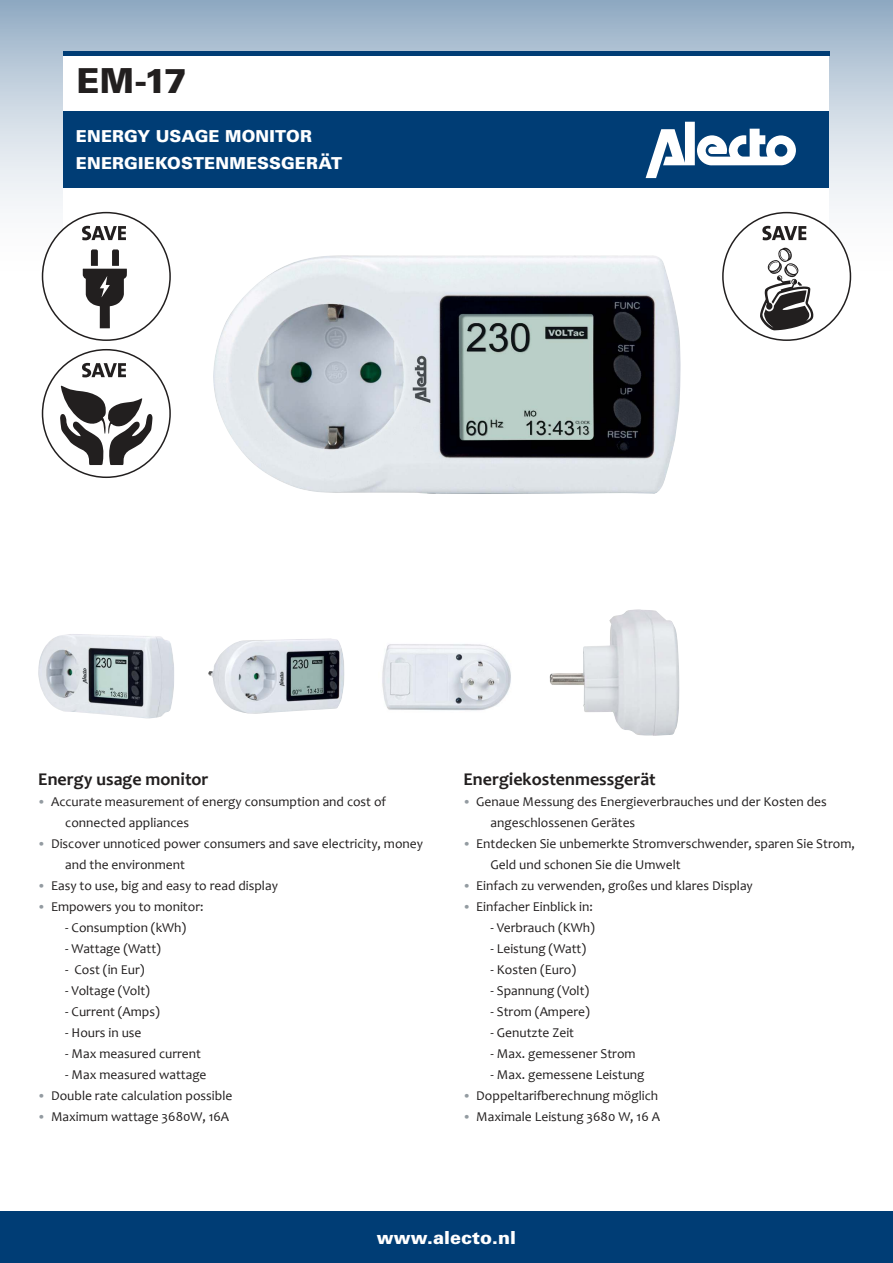
<style>
.page{position:relative;width:893px;height:1263px;background:#fff}
.page>*{position:absolute;margin:0;border:0;box-sizing:border-box;transform-origin:0 0}
.t1{font:900 34.5px "Univers LT Std";color:#221f1f}
.t2{font:700 18px "Candara";color:#221f1f}
.t3{font:900 18px "Univers LT Std";color:#fff}
.t4{font:900 16.5px/27px "Univers LT Std";letter-spacing:.01em;color:#fff}
.t5{font:13.5px/21px "Candara";color:#221f1f}
.s1{font-family:"Calibri";font-weight:300;color:#939ba1}
</style>
<div class="page">
<svg style="left:0;top:0;width:893px;height:306px"></svg>
<div style="left:0;top:1212px;width:893px;height:51px;background:#003d75"></div>
<div style="left:64px;top:51px;width:765px;height:557px;background:#fff"></div>
<div style="left:63px;top:112px;width:766px;height:76px;background:#003d75"></div>
<img style="left:549px;top:609px;width:130px;height:127px">
<img style="left:382px;top:644px;width:129px;height:67px">
<img style="left:208px;top:638px;width:136px;height:76px">
<img style="left:213px;top:255px;width:468px;height:239px">
<div style="left:43px;top:213px;width:127px;height:127px;background:#fff;border-radius:64px"></div>
<svg style="left:82px;top:226px;width:44px;height:14px"></svg>
<svg style="left:83px;top:249px;width:44px;height:79px"></svg>
<hr style="left:63px;top:51px;width:766px;height:4px;background:#003d75">
<img style="left:38px;top:634px;width:136px;height:84px">
<svg style="left:646px;top:122px;width:150px;height:56px"></svg>
<svg style="left:82px;top:363px;width:44px;height:14px"></svg>
<svg style="left:60px;top:385px;width:93px;height:80px"></svg>
<div style="left:723px;top:213px;width:127px;height:127px;background:#fff;border-radius:64px"></div>
<svg style="left:762px;top:226px;width:44px;height:14px"></svg>
<svg style="left:760px;top:247px;width:53px;height:83px"></svg>
<h1 class="t1" style="left:77px;top:61px;width:112px">EM-17</h1>
<p class="t4" style="left:76px;top:123px;width:268px">ENERGY USAGE MONITOR<br>ENERGIEKOSTENMESSGERÄT</p>
<h2 class="t2" style="left:38px;top:772px;width:172px">Energy usage monitor</h2>
<p class="t5" style="left:65px;top:792px;width:322px;text-indent:-27px"><span class="s1">•</span> Accurate measurement of energy consumption and cost of connected appliances</p>
<p class="t5" style="left:65px;top:834px;width:359px;text-indent:-27px"><span class="s1">•</span> Discover unnoticed power consumers and save electricity, money and the environment</p>
<p class="t5" style="left:38px;top:876px;width:241px"><span class="s1">•</span> Easy to use, big and easy to read display</p>
<p class="t5" style="left:38px;top:897px;width:167px"><span class="s1">•</span> Empowers you to monitor:</p>
<p class="t5" style="left:65px;top:918px;width:123px">- Consumption (kWh)</p>
<p class="t5" style="left:65px;top:939px;width:97px">- Wattage (Watt)</p>
<p class="t5" style="left:65px;top:960px;width:81px">- Cost (in Eur)</p>
<p class="t5" style="left:65px;top:981px;width:86px">- Voltage (Volt)</p>
<p class="t5" style="left:65px;top:1002px;width:96px">- Current (Amps)</p>
<p class="t5" style="left:65px;top:1023px;width:78px">- Hours in use</p>
<p class="t5" style="left:65px;top:1044px;width:137px">- Max measured current</p>
<p class="t5" style="left:65px;top:1065px;width:143px">- Max measured wattage</p>
<p class="t5" style="left:38px;top:1086px;width:196px"><span class="s1">•</span> Double rate calculation possible</p>
<p class="t5" style="left:38px;top:1107px;width:193px"><span class="s1">•</span> Maximum wattage 3680W, 16A</p>
<h2 class="t2" style="left:463px;top:772px;width:194px">Energiekostenmessgerät</h2>
<p class="t5" style="left:490px;top:792px;width:338px;text-indent:-27px"><span class="s1">•</span> Genaue Messung des Energieverbrauches und der Kosten des angeschlossenen Gerätes</p>
<p class="t5" style="left:490px;top:834px;width:366px;text-indent:-27px"><span class="s1">•</span> Entdecken Sie unbemerkte Stromverschwender, sparen Sie Strom,<br>Geld und schonen Sie die Umwelt</p>
<p class="t5" style="left:463px;top:876px;width:291px"><span class="s1">•</span> Einfach zu verwenden, großes und klares Display</p>
<p class="t5" style="left:463px;top:897px;width:131px"><span class="s1">•</span> Einfacher Einblick in:</p>
<p class="t5" style="left:490px;top:918px;width:106px">- Verbrauch (KWh)</p>
<p class="t5" style="left:490px;top:939px;width:97px">- Leistung (Watt)</p>
<p class="t5" style="left:490px;top:960px;width:87px">- Kosten (Euro)</p>
<p class="t5" style="left:490px;top:981px;width:100px">- Spannung (Volt)</p>
<p class="t5" style="left:490px;top:1002px;width:101px">- Strom (Ampere)</p>
<p class="t5" style="left:490px;top:1023px;width:85px">- Genutzte Zeit</p>
<p class="t5" style="left:490px;top:1044px;width:147px">- Max. gemessener Strom</p>
<p class="t5" style="left:490px;top:1065px;width:156px">- Max. gemessene Leistung</p>
<p class="t5" style="left:463px;top:1085px;width:196px"><span class="s1">•</span> Doppeltarifberechnung möglich</p>
<p class="t5" style="left:463px;top:1107px;width:198px"><span class="s1">•</span> Maximale Leistung 3680 W, 16 A</p>
<h2 class="t3" style="left:377px;top:1227px;width:141px">www.alecto.nl</h2>
</div>
